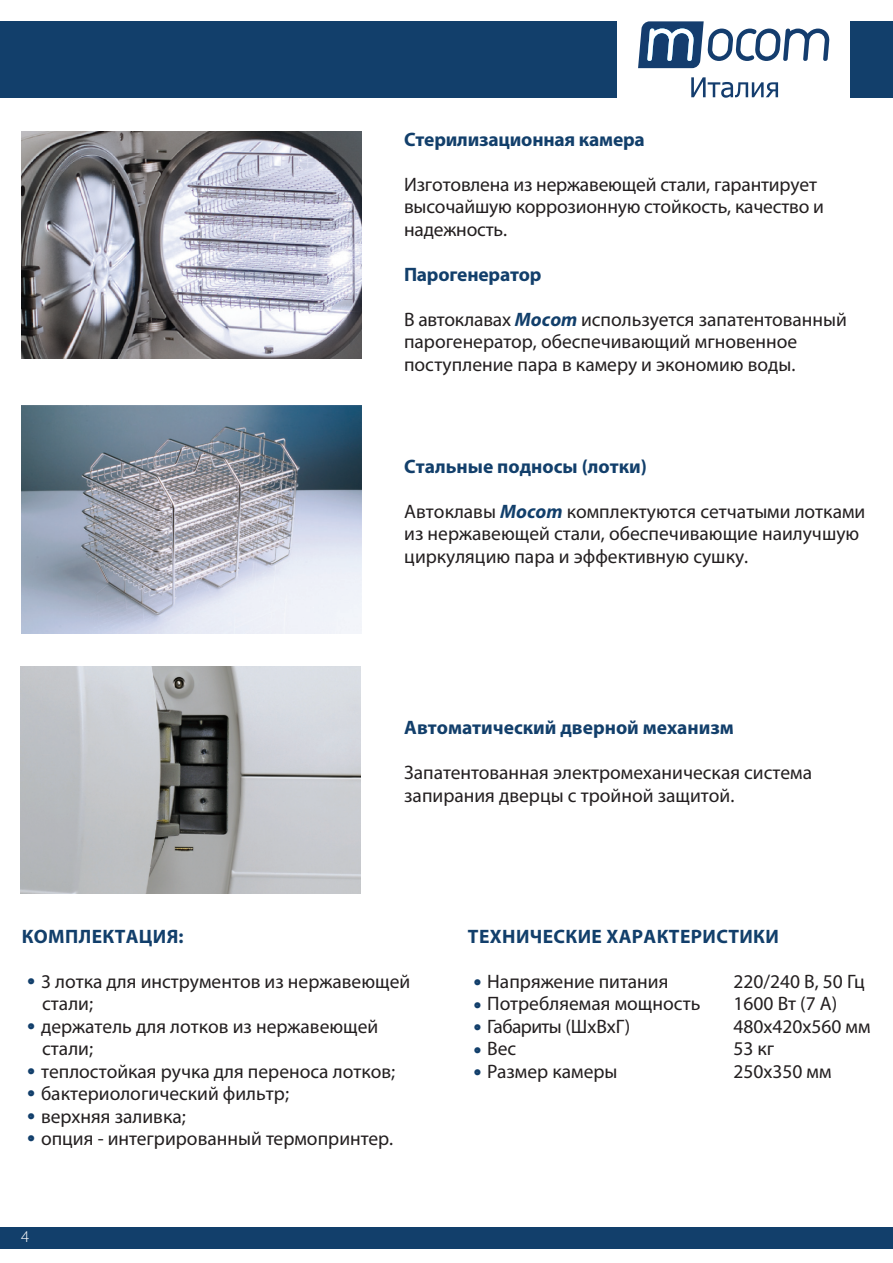
<style>
.page{position:relative;width:893px;height:1263px;background:#fff}
.page>*{position:absolute;margin:0;border:0;box-sizing:border-box;transform-origin:0 0}
.t1{font:19.5px/22.5px "Myriad Pro";color:#231f20}
.t2{font:700 19.5px "Myriad Pro";color:#123f6b}
.t3{font:700 19.5px "Myriad Pro";letter-spacing:.06em;color:#123f6b}
.t4{font:19.5px "Myriad Pro";letter-spacing:-.03em;color:#231f20}
.t5{font:300 16.5px "Myriad Pro";color:#fff}
.s1{font-weight:700;font-style:italic;color:#123f6b}
</style>
<div class="page">
<img style="left:21px;top:131px;width:341px;height:227px">
<img style="left:21px;top:406px;width:340px;height:227px">
<img style="left:20px;top:666px;width:341px;height:227px">
<svg style="left:638px;top:21px;width:191px;height:47px"></svg>
<svg style="left:691px;top:77px;width:87px;height:21px"></svg>
<div style="left:0;top:21px;width:617px;height:77px;background:#123f6b"></div>
<div style="left:0;top:1227px;width:893px;height:22px;background:#123f6b"></div>
<div style="left:851px;top:21px;width:42px;height:77px;background:#123f6b"></div>
<p class="t2" style="left:404px;top:126px;width:242px">Стерилизационная камера</p>
<p class="t1" style="left:404px;top:173px;width:421px">Изготовлена из нержавеющей стали, гарантирует высочайшую коррозионную стойкость, качество и надежность.</p>
<p class="t2" style="left:404px;top:261px;width:139px">Парогенератор</p>
<p class="t1" style="left:404px;top:308px;width:444px">В автоклавах <span class="s1">Mocom</span> используется запатентованный парогенератор, обеспечивающий мгновенное поступление пара в камеру и экономию воды.</p>
<p class="t2" style="left:404px;top:453px;width:244px">Стальные подносы (лотки)</p>
<p class="t1" style="left:404px;top:500px;width:463px">Автоклавы <span class="s1">Mocom</span> комплектуются сетчатыми лотками из нержавеющей стали, обеспечивающие наилучшую циркуляцию пара и эффективную сушку.</p>
<p class="t2" style="left:404px;top:715px;width:331px">Автоматический дверной механизм</p>
<p class="t1" style="left:404px;top:761px;width:409px">Запатентованная электромеханическая система запирания дверцы с тройной защитой.</p>
<p class="t2" style="left:22px;top:923px;width:163px">Комплектация:</p>
<p class="t1" style="left:41px;top:969px;width:371px">3 лотка для инструментов из нержавеющей стали;<br>держатель для лотков из нержавеющей стали;<br>теплостойкая ручка для переноса лотков; бактериологический фильтр;<br>верхняя заливка;<br>опция - интегрированный термопринтер.</p>
<p class="t5" style="left:21px;top:1227px;width:10px">4</p>
<p class="t3" style="left:468px;top:923px;width:312px">Технические характеристики</p>
<p class="t1" style="left:487px;top:969px;width:183px">Напряжение питания</p>
<p class="t1" style="left:733px;top:969px;width:133px">220/240 В, 50 Гц</p>
<p class="t1" style="left:487px;top:992px;width:215px">Потребляемая мощность</p>
<p class="t1" style="left:733px;top:992px;width:105px">1600 Вт (7 А)</p>
<p class="t4" style="left:487px;top:1014px;width:145px">Габариты (ШхВхГ)</p>
<p class="t1" style="left:733px;top:1014px;width:139px">480х420х560 мм</p>
<p class="t1" style="left:487px;top:1037px;width:31px">Вес</p>
<p class="t1" style="left:733px;top:1037px;width:42px">53 кг</p>
<p class="t1" style="left:487px;top:1059px;width:132px">Размер камеры</p>
<p class="t1" style="left:733px;top:1059px;width:100px">250х350 мм</p>
</div>
